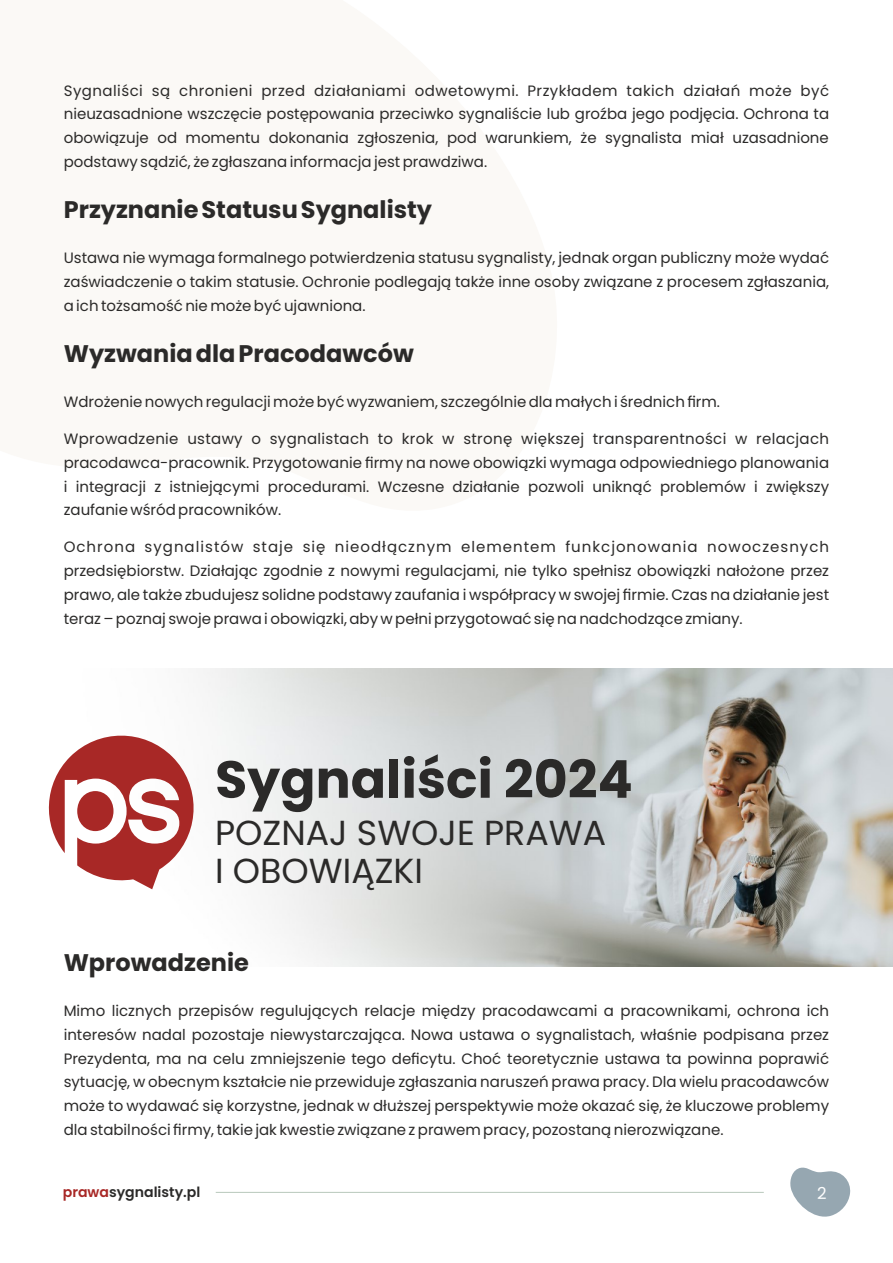
<style>
.page{position:relative;width:893px;height:1263px;background:#fff}
.page>*{position:absolute;margin:0;border:0;box-sizing:border-box;transform-origin:0 0}
.t1{font:700 52.2px "Poppins";color:#2b2a29}
.t2{font:34.8px/37.7px "Poppins";color:#2b2a29}
.t3{font:700 24px "Poppins";color:#2b2a29}
.t4{font:16.5px "Poppins";color:#fefefe}
.t5{font:15px/23.9px "Poppins";color:#2b2a29;text-align:justify}
.t6{font:600 14.1px "Poppins";color:#2b2a29}
.s1{color:#a82826}
</style>
<div class="page">
<img style="left:151px;top:669px;width:742px;height:297px">
<svg style="left:790px;top:1167px;width:61px;height:50px"></svg>
<svg style="left:48px;top:728px;width:153px;height:161px"></svg>
<hr style="left:216px;top:1192px;width:548px;height:1px;background:#b8c8bb">
<p class="t5" style="left:64px;top:78px;width:767px">Sygnaliści są chronieni przed działaniami odwetowymi. Przykładem takich działań może być nieuzasadnione wszczęcie postępowania przeciwko sygnaliście lub groźba jego podjęcia. Ochrona ta obowiązuje od momentu dokonania zgłoszenia, pod warunkiem, że sygnalista miał uzasadnione podstawy sądzić, że zgłaszana informacja jest prawdziwa.</p>
<h3 class="t3" style="left:64px;top:193px;width:370px">Przyznanie Statusu Sygnalisty</h3>
<p class="t5" style="left:64px;top:246px;width:767px">Ustawa nie wymaga formalnego potwierdzenia statusu sygnalisty, jednak organ publiczny może wydać zaświadczenie o takim statusie. Ochronie podlegają także inne osoby związane z procesem zgłaszania, a ich tożsamość nie może być ujawniona.</p>
<h3 class="t3" style="left:64px;top:337px;width:352px">Wyzwania dla Pracodawców</h3>
<p class="t5" style="left:64px;top:390px;width:658px">Wdrożenie nowych regulacji może być wyzwaniem, szczególnie dla małych i średnich firm.</p>
<p class="t5" style="left:64px;top:427px;width:767px">Wprowadzenie ustawy o sygnalistach to krok w stronę większej transparentności w relacjach pracodawca-pracownik. Przygotowanie firmy na nowe obowiązki wymaga odpowiedniego planowania i integracji z istniejącymi procedurami. Wczesne działanie pozwoli uniknąć problemów i zwiększy zaufanie wśród pracowników.</p>
<p class="t5" style="left:64px;top:535px;width:767px">Ochrona sygnalistów staje się nieodłącznym elementem funkcjonowania nowoczesnych przedsiębiorstw. Działając zgodnie z nowymi regulacjami, nie tylko spełnisz obowiązki nałożone przez prawo, ale także zbudujesz solidne podstawy zaufania i współpracy w swojej firmie. Czas na działanie jest teraz – poznaj swoje prawa i obowiązki, aby w pełni przygotować się na nadchodzące zmiany.</p>
<h1 class="t1" style="left:215px;top:743px;width:419px">Sygnaliści 2024</h1>
<h2 class="t2" style="left:215px;top:814px;width:393px">POZNAJ SWOJE PRAWA<br>I OBOWIĄZKI</h2>
<h3 class="t3" style="left:64px;top:946px;width:187px">Wprowadzenie</h3>
<p class="t5" style="left:64px;top:999px;width:767px">Mimo licznych przepisów regulujących relacje między pracodawcami a pracownikami, ochrona ich interesów nadal pozostaje niewystarczająca. Nowa ustawa o sygnalistach, właśnie podpisana przez Prezydenta, ma na celu zmniejszenie tego deficytu. Choć teoretycznie ustawa ta powinna poprawić sytuację, w obecnym kształcie nie przewiduje zgłaszania naruszeń prawa pracy. Dla wielu pracodawców może to wydawać się korzystne, jednak w dłuższej perspektywie może okazać się, że kluczowe problemy dla stabilności firmy, takie jak kwestie związane z prawem pracy, pozostaną nierozwiązane.</p>
<p class="t6" style="left:63px;top:1182px;width:139px"><span class="s1">prawa</span>sygnalisty.pl</p>
<p class="t4" style="left:817px;top:1181px;width:11px">2</p>
</div>
